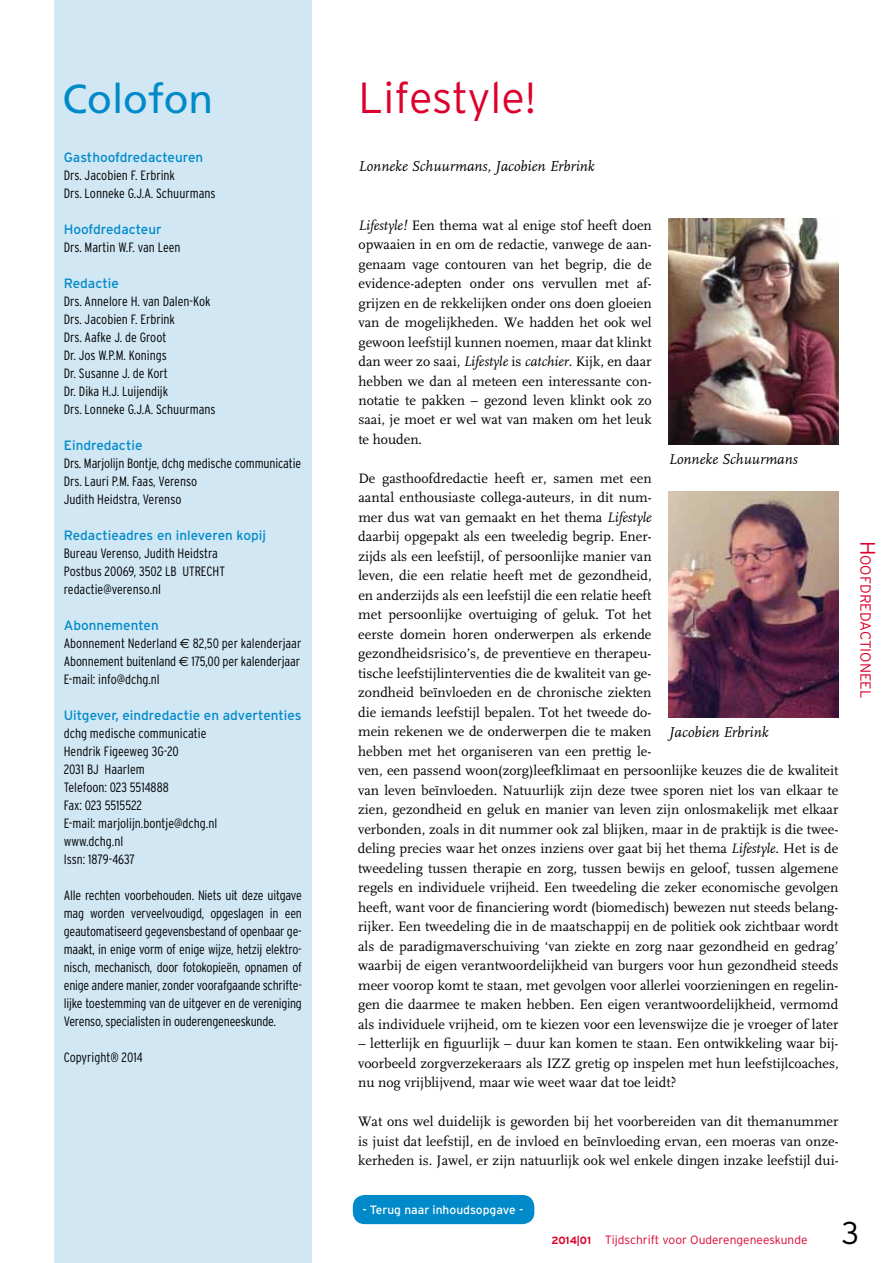
<style>
.page{position:relative;width:893px;height:1263px;background:#fff}
.page>*{position:absolute;margin:0;border:0;box-sizing:border-box;transform-origin:0 0}
.t1{font:300 43.5px "Interstate";letter-spacing:-.005em;color:#dc002e}
.t2{font:40.5px "Frutiger";color:#008ac9}
.t3{font:300 31.5px "Interstate";color:#000}
.t4{font:italic 15px "FF Scala";color:#000}
.t5{font:300 14.7px "Interstate";color:#dc002e}
.t6{font:14.25px/19.5px "FF Scala";color:#000;text-align:justify}
.t7{font:300 condensed 13.5px/18px "Interstate";color:#000}
.t8{font:13.5px "Interstate";color:#008ac9}
.t9{font:300 12px "Interstate";color:#dc002e}
.t10{font:12px "Interstate";color:#fff}
.s1{font-weight:400;font-stretch:normal;color:#008ac9}
.s2{font-family:"Euro Sans";font-weight:400;font-stretch:normal}
.s3{font-style:italic}
.s4{font-size:21px}
.s5{font-weight:700;font-size:10.5px}
</style>
<div class="page">
<div style="left:353px;top:1195px;width:181px;height:29px;background:#008ac9;border-radius:12px"></div>
<div style="left:54px;top:0;width:258px;height:1263px;background:#d1e7f4"></div>
<img style="left:669px;top:492px;width:170px;height:225px">
<img style="left:669px;top:219px;width:170px;height:225px">
<h2 class="t2" style="left:63px;top:75px;width:152px">colofon</h2>
<p class="t8" style="left:64px;top:150px;width:141px">Gasthoofdredacteuren</p>
<p class="t7" style="left:64px;top:167px;width:153px">Drs. Jacobien F. Erbrink<br>Drs. Lonneke G.J.A. Schuurmans</p>
<p class="t8" style="left:64px;top:222px;width:100px">Hoofdredacteur</p>
<p class="t7" style="left:64px;top:239px;width:118px">Drs. Martin W.F. van Leen</p>
<p class="t8" style="left:64px;top:276px;width:57px">Redactie</p>
<p class="t7" style="left:64px;top:293px;width:153px">Drs. Annelore H. van Dalen-Kok<br>Drs. Jacobien F. Erbrink<br>Drs. Aafke J. de Groot<br>Dr. Jos W.P.M. Konings<br>Dr. Susanne J. de Kort<br>Dr. Dika H.J. Luijendijk<br>Drs. Lonneke G.J.A. Schuurmans</p>
<p class="t8" style="left:64px;top:438px;width:80px">Eindredactie</p>
<p class="t7" style="left:64px;top:454px;width:239px">Drs. Marjolijn Bontje, dchg medische communicatie<br>Drs. Lauri P.M. Faas, Verenso<br>Judith Heidstra, Verenso</p>
<p class="t8" style="left:64px;top:528px;width:204px">Redactieadres en inleveren kopij</p>
<p class="t7" style="left:64px;top:544px;width:163px">Bureau Verenso, Judith Heidstra<br>Postbus 20069, 3502 LB UTRECHT redactie@verenso.nl</p>
<p class="t7" style="left:64px;top:616px;width:239px"><span class="s1">Abonnementen<br></span>Abonnement Nederland <span class="s2">€</span> 82,50 per kalenderjaar Abonnement buitenland <span class="s2">€</span> 175,00 per kalenderjaar E-mail: info@dchg.nl</p>
<p class="t8" style="left:64px;top:708px;width:239px">Uitgever, eindredactie en advertenties</p>
<p class="t7" style="left:64px;top:724px;width:155px">dchg medische communicatie<br>Hendrik Figeeweg 3G-20<br>2031 BJ Haarlem<br>Telefoon: 023 5514888<br>Fax: 023 5515522<br>E-mail: marjolijn.bontje@dchg.nl www.dchg.nl<br>Issn: 1879-4637</p>
<p class="t7" style="left:64px;top:886px;width:240px;text-align:justify">Alle rechten voorbehouden. Niets uit deze uitgave mag worden verveelvoudigd, opgeslagen in een geautomatiseerd gegevensbestand of openbaar ge&shy;maakt, in enige vorm of enige wijze, hetzij elektro&shy;nisch, mechanisch, door fotokopieën, opnamen of enige andere manier, zonder voorafgaande schrifte&shy;lijke toestemming van de uitgever en de vereniging Verenso, specialisten in ouderengeneeskunde.</p>
<p class="t7" style="left:64px;top:1048px;width:80px">Copyright® 2014</p>
<h1 class="t1" style="left:359px;top:73px;width:179px">Lifestyle!</h1>
<p class="t4" style="left:359px;top:158px;width:238px">Lonneke Schuurmans, Jacobien Erbrink</p>
<p class="t6" style="left:358px;top:215px;width:295px"><span class="s3">Lifestyle!</span> Een thema wat al enige stof heeft doen opwaaien in en om de redactie, vanwege de aan&shy;genaam vage contouren van het begrip, die de evidence-adepten onder ons vervullen met af&shy;grijzen en de rekkelijken onder ons doen gloeien van de mogelijkheden. We hadden het ook wel gewoon leefstijl kunnen noemen, maar dat klinkt dan weer zo saai, <span class="s3">Lifestyle</span> is <span class="s3">catchier</span>. Kijk, en daar hebben we dan al meteen een interessante con&shy;notatie te pakken – gezond leven klinkt ook zo saai, je moet er wel wat van maken om het leuk te houden.</p>
<p class="t6" style="left:358px;top:469px;width:482px;text-align:left">De gasthoofdredactie heeft er, samen met een<br>aantal enthousiaste collega-auteurs, in dit num-<br>mer dus wat van gemaakt en het thema <span class="s3">Lifestyle<br></span>daarbij opgepakt als een tweeledig begrip. Ener-<br>zijds als een leefstijl, of persoonlijke manier van<br>leven, die een relatie heeft met de gezondheid,<br>en anderzijds als een leefstijl die een relatie heeft<br>met persoonlijke overtuiging of geluk. Tot het<br>eerste domein horen onderwerpen als erkende<br>gezondheidsrisico’s, de preventieve en therapeu-<br>tische leefstijlinterventies die de kwaliteit van ge-<br>zondheid beïnvloeden en de chronische ziekten<br>die iemands leefstijl bepalen. Tot het tweede do-<br>mein rekenen we de onderwerpen die te maken<br>hebben met het organiseren van een prettig le-<br>ven, een passend woon(zorg)leefklimaat en persoonlijke keuzes die de kwaliteit van leven beïnvloeden. Natuurlijk zijn deze twee sporen niet los van elkaar te zien, gezondheid en geluk en manier van leven zijn onlosmakelijk met elkaar verbonden, zoals in dit nummer ook zal blijken, maar in de praktijk is die twee&shy;deling precies waar het onzes inziens over gaat bij het thema <span class="s3">Lifestyle</span>. Het is de tweedeling tussen therapie en zorg, tussen bewijs en geloof, tussen algemene regels en individuele vrijheid. Een tweedeling die zeker economische gevolgen heeft, want voor de financiering wordt (biomedisch) bewezen nut steeds belang&shy;rijker. Een tweedeling die in de maatschappij en de politiek ook zichtbaar wordt als de paradigmaverschuiving ‘van ziekte en zorg naar gezondheid en gedrag’ waarbij de eigen verantwoordelijkheid van burgers voor hun gezondheid steeds meer voorop komt te staan, met gevolgen voor allerlei voorzieningen en regelin&shy;gen die daarmee te maken hebben. Een eigen verantwoordelijkheid, vermomd als individuele vrijheid, om te kiezen voor een levenswijze die je vroeger of later</p>
<p class="t6" style="left:358px;top:1034px;width:482px">– letterlijk en figuurlijk – duur kan komen te staan. Een ontwikkeling waar bij&shy;voorbeeld zorgverzekeraars als IZZ gretig op inspelen met hun leefstijlcoaches, nu nog vrijblijvend, maar wie weet waar dat toe leidt?</p>
<p class="t6" style="left:358px;top:1112px;width:482px">Wat ons wel duidelijk is geworden bij het voorbereiden van dit themanummer is juist dat leefstijl, en de invloed en beïnvloeding ervan, een moeras van onze&shy;kerheden is. Jawel, er zijn natuurlijk ook wel enkele dingen inzake leefstijl dui-</p>
<p class="t4" style="left:669px;top:451px;width:130px">Lonneke Schuurmans</p>
<p class="t4" style="left:669px;top:724px;width:101px">Jacobien Erbrink</p>
<p class="t10" style="left:362px;top:1203px;width:162px">- Terug naar inhoudsopgave -</p>
<p class="t5" style="left:874px;top:541px;width:159px;rotate:90deg"><span class="s4">H</span>OOFDREDACTIONEEL</p>
<p class="t9" style="left:551px;top:1233px;width:258px"><span class="s5">2014|01</span> Tijdschrift voor Ouderengeneeskunde</p>
<h3 class="t3" style="left:842px;top:1215px;width:19px">3</h3>
</div>
